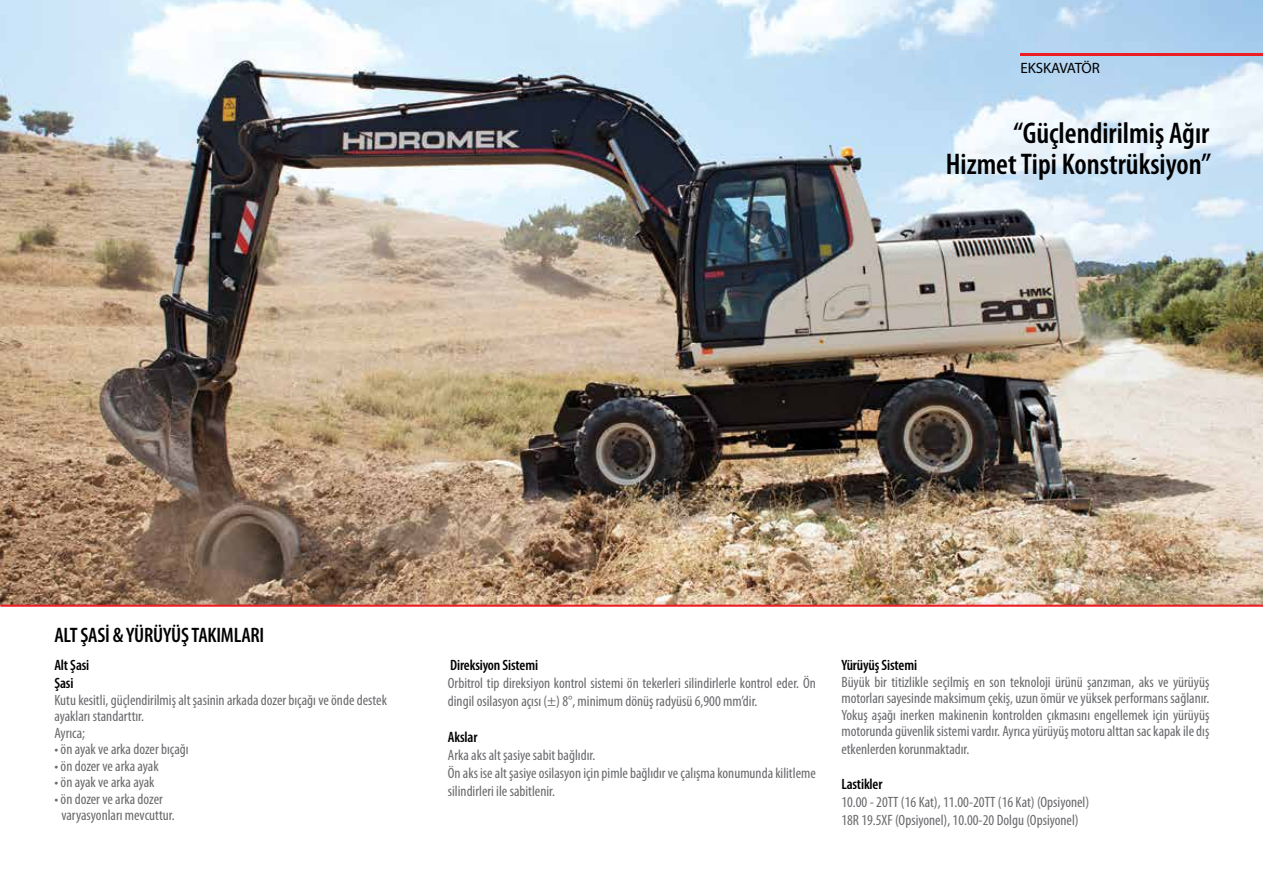
<style>
.page{position:relative;width:1263px;height:893px;background:#fff}
.page>*{position:absolute;margin:0;border:0;box-sizing:border-box;transform-origin:0 0}
.t1{font:600 condensed 30px/31.5px "Myriad Pro";color:#000;text-align:right}
.t2{font:600 condensed 21px "Myriad Pro";letter-spacing:-.01em;color:#000}
.t3{font:condensed 15px/18px "Myriad Pro";color:#696a6d}
.t4{font:600 condensed 15px/18px "Myriad Pro";letter-spacing:-.01em;color:#000}
.t5{font:15px "Myriad Pro";letter-spacing:-.01em;color:#000}
</style>
<div class="page">
<img style="left:0;top:0;width:1263px;height:605px">
<hr style="left:1020px;top:53px;width:243px;height:2px;background:#ed1d24">
<hr style="left:0;top:605px;width:1263px;height:2px;background:#ed1d24">
<p class="t5" style="left:1020px;top:60px;width:81px">EKSKAVATÖR</p>
<h1 class="t1" style="left:946px;top:116px;width:267px">“Güçlendirilmiş Ağır<br>Hizmet Tipi Konstrüksiyon”</h1>
<h2 class="t2" style="left:54px;top:622px;width:211px">ALT ŞASİ &amp; YÜRÜYÜŞ TAKIMLARI</h2>
<p class="t4" style="left:54px;top:656px;width:37px">Alt Şasi<br>Şasi</p>
<p class="t3" style="left:54px;top:691px;width:334px;line-height:16.5px">Kutu kesitli, güçlendirilmiş alt şasinin arkada dozer bıçağı ve önde destek ayakları standarttır.<br>Ayrıca;</p>
<p class="t3" style="left:54px;top:740px;width:136px">• ön ayak ve arka dozer bıçağı</p>
<p class="t3" style="left:54px;top:757px;width:106px">• ön dozer ve arka ayak</p>
<p class="t3" style="left:54px;top:773px;width:102px">• ön ayak ve arka ayak</p>
<p class="t3" style="left:61px;top:790px;width:115px;line-height:16.5px;text-indent:-7px">• ön dozer ve arka dozer varyasyonları mevcuttur.</p>
<p class="t4" style="left:450px;top:656px;width:89px">Direksiyon Sistemi</p>
<p class="t3" style="left:448px;top:674px;width:369px">Orbitrol tip direksiyon kontrol sistemi ön tekerleri silindirlerle kontrol eder. Ön dingil osilasyon açısı (±) 8°, minimum dönüş radyüsü 6,900 mm’dir.</p>
<p class="t4" style="left:448px;top:728px;width:31px">Akslar</p>
<p class="t3" style="left:448px;top:746px;width:369px">Arka aks alt şasiye sabit bağlıdır.<br>Ön aks ise alt şasiye osilasyon için pimle bağlıdır ve çalışma konumunda kilitleme silindirleri ile sabitlenir.</p>
<p class="t4" style="left:841px;top:656px;width:77px">Yürüyüş Sistemi</p>
<p class="t3" style="left:841px;top:673px;width:369px;line-height:16.6px;text-align:justify">Büyük bir titizlikle seçilmiş en son teknoloji ürünü şanzıman, aks ve yürüyüş motorları sayesinde maksimum çekiş, uzun ömür ve yüksek performans sağlanır.<br>Yokuş aşağı inerken makinenin kontrolden çıkmasını engellemek için yürüyüş motorunda güvenlik sistemi vardır. Ayrıca yürüyüş motoru alttan sac kapak ile dış etkenlerden korunmaktadır.</p>
<p class="t4" style="left:841px;top:775px;width:43px">Lastikler</p>
<p class="t3" style="left:841px;top:793px;width:249px">10.00 - 20TT (16 Kat), 11.00-20TT (16 Kat) (Opsiyonel)<br>18R 19.5XF (Opsiyonel), 10.00-20 Dolgu (Opsiyonel)</p>
</div>
